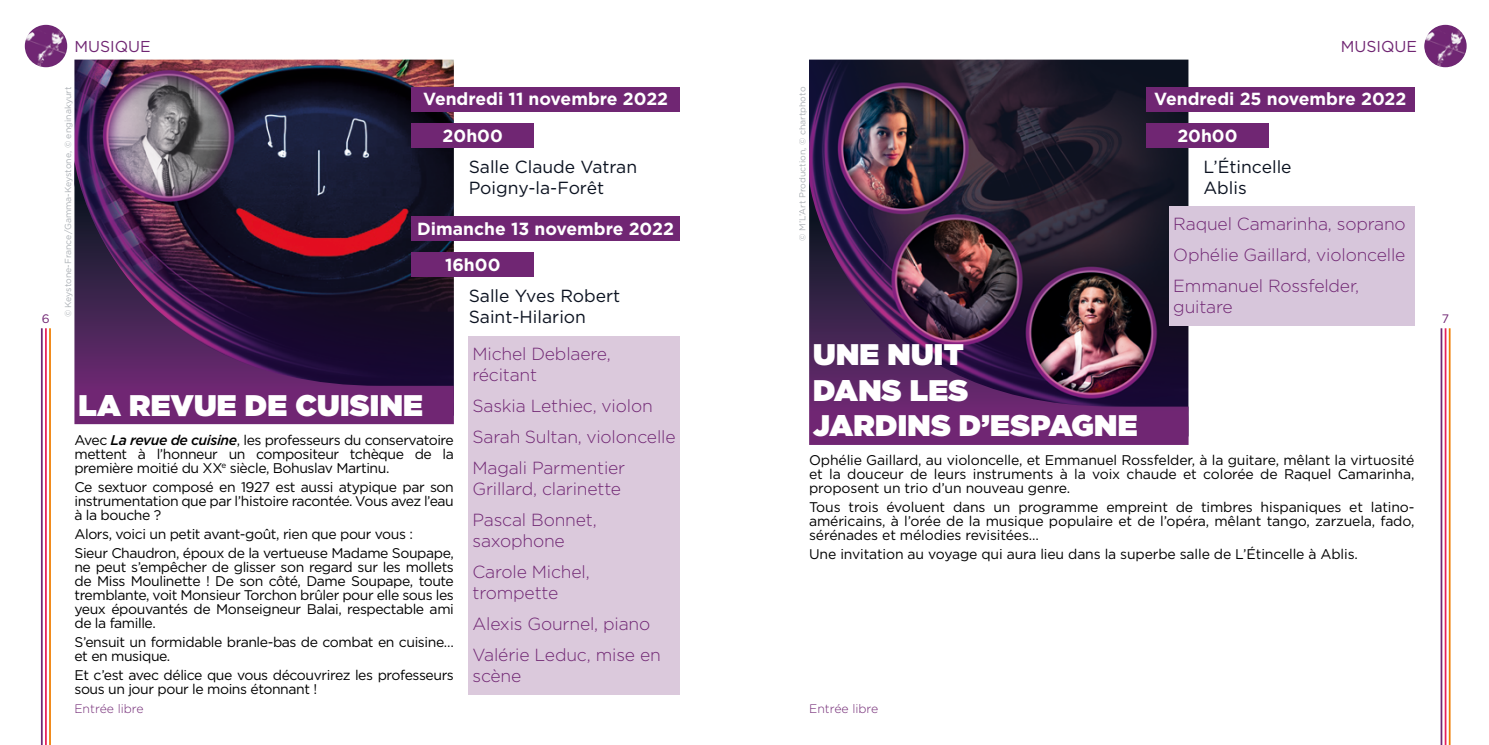
<style>
.page{position:relative;width:1489px;height:745px;background:#fff}
.page>*{position:absolute;margin:0;border:0;box-sizing:border-box;transform-origin:0 0}
.t1{font:900 29.75px/35.7px "Gotham";letter-spacing:.01em;color:#fff}
.t2{font:300 17.5px/31px "Gotham";letter-spacing:-.01em;color:#702673}
.t3{font:700 17.5px/36.4px "Gotham";color:#fff}
.t4{font:17.5px/20.7px "Gotham";color:#0c1321}
.t5{font:15.75px "Gotham";color:#702673}
.t6{font:14px/14px "Gotham";letter-spacing:-.03em;color:#000;text-align:justify}
.t7{font:14px "Gotham";letter-spacing:-.01em;color:#000}
.t8{font:300 12.25px "Gotham";color:#702673}
.t9{font:12.25px "Gotham";color:#702673}
.t10{font:8.75px "Gotham";color:#858c93}
.s1{font-weight:500;font-style:italic}
</style>
<div class="page">
<img style="left:74px;top:60px;width:380px;height:101px">
<div style="left:411px;top:87px;width:268px;height:25px;background:#702673"></div>
<div style="left:411px;top:216px;width:268px;height:25px;background:#702673"></div>
<div style="left:411px;top:123px;width:123px;height:24px;background:#702673"></div>
<div style="left:411px;top:252px;width:123px;height:25px;background:#702673"></div>
<svg style="left:74px;top:161px;width:380px;height:263px"></svg>
<div style="left:468px;top:335px;width:212px;height:359px;background:#dbc9dc"></div>
<img style="left:809px;top:60px;width:379px;height:121px">
<img style="left:809px;top:181px;width:379px;height:263px">
<div style="left:1146px;top:87px;width:268px;height:25px;background:#702673"></div>
<div style="left:1146px;top:123px;width:122px;height:24px;background:#702673"></div>
<div style="left:1169px;top:206px;width:245px;height:119px;background:#d7c6db"></div>
<hr style="left:41px;top:328px;width:2px;height:416px;background:#702673">
<hr style="left:1440px;top:328px;width:2px;height:416px;background:#702673">
<hr style="left:45px;top:328px;width:2px;height:416px;background:#e7215a">
<hr style="left:1444px;top:328px;width:2px;height:416px;background:#e7215a">
<hr style="left:49px;top:328px;width:2px;height:416px;background:#ef7d00">
<hr style="left:1448px;top:328px;width:2px;height:416px;background:#ef7d00">
<img style="left:25px;top:25px;width:42px;height:42px;border-radius:21px">
<img style="left:1423px;top:25px;width:43px;height:42px;border-radius:21px">
<p class="t5" style="left:74px;top:36px;width:78px">MUSIQUE</p>
<p class="t5" style="left:1340px;top:36px;width:78px">MUSIQUE</p>
<p class="t10" style="left:62px;top:317px;width:232px;rotate:-90deg">© Keystone-France/Gamma-Keystone, © enginakyurt</p>
<p class="t10" style="left:796px;top:240px;width:155px;rotate:-90deg">© M’L’Art Production, © chartphoto</p>
<p class="t3" style="left:423px;top:80px;width:246px">Vendredi 11 novembre 2022</p>
<p class="t3" style="left:1177px;top:80px;width:231px;text-indent:-23px">Vendredi 25 novembre 2022<br>20h00</p>
<p class="t3" style="left:442px;top:117px;width:62px">20h00</p>
<p class="t4" style="left:1203px;top:156px;width:90px">L’Étincelle<br>Ablis</p>
<p class="t4" style="left:468px;top:156px;width:170px">Salle Claude Vatran<br>Poigny-la-Forêt</p>
<p class="t2" style="left:1173px;top:208px;width:234px;text-align:justify">Raquel Camarinha, soprano Ophélie Gaillard, violoncelle Emmanuel Rossfelder,</p>
<p class="t2" style="left:1173px;top:291px;width:61px">guitare</p>
<p class="t3" style="left:417px;top:210px;width:258px">Dimanche 13 novembre 2022</p>
<p class="t3" style="left:445px;top:246px;width:57px">16h00</p>
<p class="t4" style="left:468px;top:285px;width:153px">Salle Yves Robert<br>Saint-Hilarion</p>
<p class="t9" style="left:42px;top:310px;width:9px">6</p>
<p class="t9" style="left:1441px;top:310px;width:9px">7</p>
<h1 class="t1" style="left:79px;top:386px;width:346px">LA REVUE DE CUISINE</h1>
<p class="t6" style="left:74px;top:432px;width:381px">Avec <span class="s1">La revue de cuisine</span>, les professeurs du conservatoire mettent à l’honneur un compositeur tchèque de la première moitié du XX<sup>e</sup> siècle, Bohuslav Martinu.</p>
<p class="t6" style="left:74px;top:479px;width:381px">Ce sextuor composé en 1927 est aussi atypique par son instrumentation que par l’histoire racontée. Vous avez l’eau à la bouche ?</p>
<p class="t6" style="left:74px;top:523px;width:381px;line-height:18.9px">Alors, voici un petit avant-goût, rien que pour vous :<br>Sieur Chaudron, époux de la vertueuse Madame Soupape,</p>
<p class="t6" style="left:74px;top:559px;width:381px">ne peut s’empêcher de glisser son regard sur les mollets de Miss Moulinette ! De son côté, Dame Soupape, toute tremblante, voit Monsieur Torchon brûler pour elle sous les yeux épouvantés de Monseigneur Balai, respectable ami de la famille.</p>
<p class="t6" style="left:74px;top:634px;width:381px">S’ensuit un formidable branle-bas de combat en cuisine… et en musique.</p>
<p class="t6" style="left:74px;top:667px;width:381px">Et c’est avec délice que vous découvrirez les professeurs sous un jour pour le moins étonnant !</p>
<p class="t8" style="left:74px;top:700px;width:71px">Entrée libre</p>
<p class="t2" style="left:472px;top:342px;width:140px;line-height:21px">Michel Deblaere, récitant</p>
<p class="t2" style="left:472px;top:389px;width:204px">Saskia Lethiec, violon<br>Sarah Sultan, violoncelle<br>Magali Parmentier</p>
<p class="t2" style="left:472px;top:472px;width:150px">Grillard, clarinette<br>Pascal Bonnet,</p>
<p class="t2" style="left:472px;top:524px;width:119px">saxophone<br>Carole Michel,</p>
<p class="t2" style="left:472px;top:576px;width:190px">trompette<br>Alexis Gournel, piano<br>Valérie Leduc, mise en</p>
<p class="t2" style="left:472px;top:659px;width:50px">scène</p>
<h1 class="t1" style="left:813px;top:335px;width:326px">UNE NUIT<br>DANS LES<br>JARDINS D’ESPAGNE</h1>
<p class="t6" style="left:809px;top:453px;width:607px">Ophélie Gaillard, au violoncelle, et Emmanuel Rossfelder, à la guitare, mêlant la virtuosité et la douceur de leurs instruments à la voix chaude et colorée de Raquel Camarinha, proposent un trio d’un nouveau genre.</p>
<p class="t6" style="left:809px;top:499px;width:607px">Tous trois évoluent dans un programme empreint de timbres hispaniques et latino&shy;américains, à l’orée de la musique populaire et de l’opéra, mêlant tango, zarzuela, fado, sérénades et mélodies revisitées…</p>
<p class="t7" style="left:809px;top:545px;width:550px">Une invitation au voyage qui aura lieu dans la superbe salle de L’Étincelle à Ablis.</p>
<p class="t8" style="left:809px;top:700px;width:71px">Entrée libre</p>
</div>
